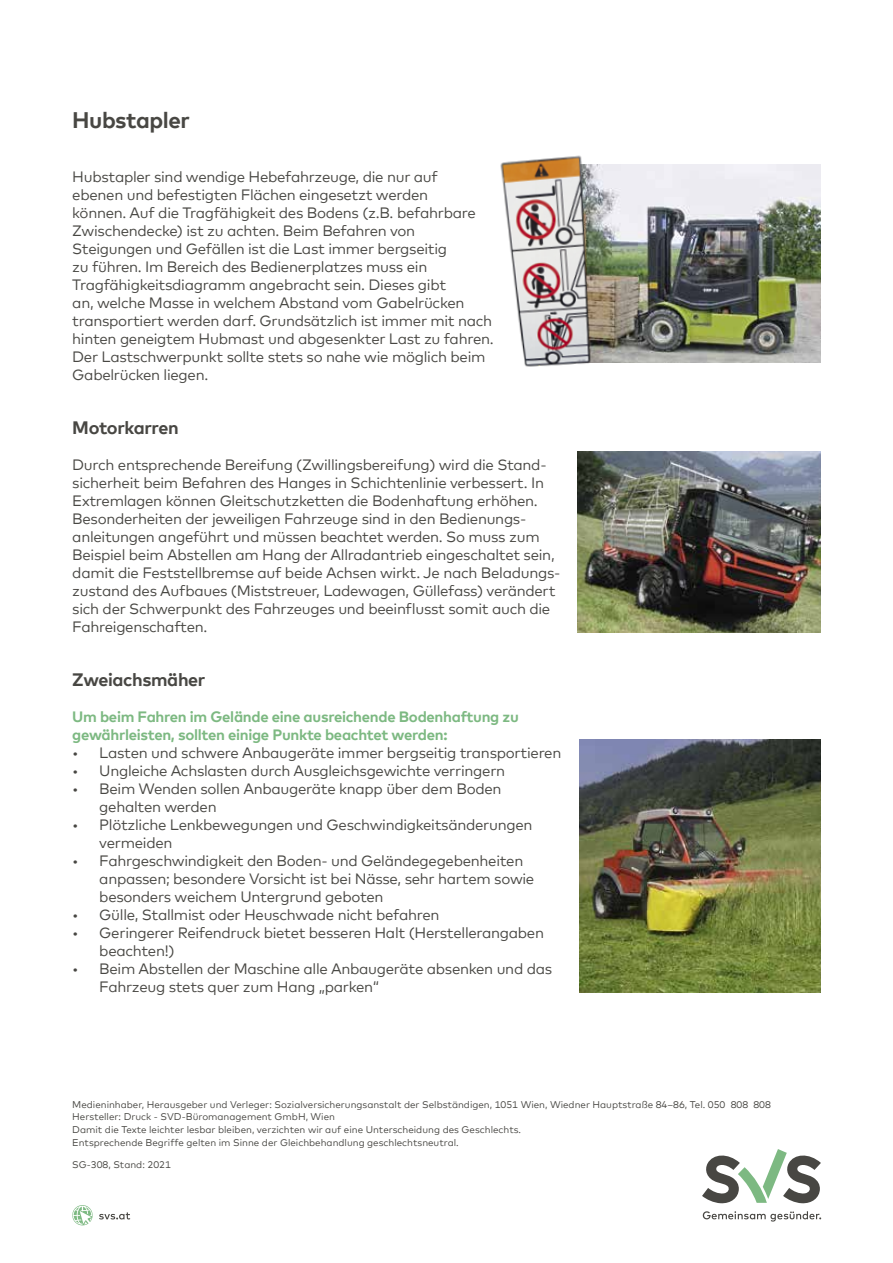
<style>
.page{position:relative;width:893px;height:1263px;background:#fff}
.page>*{position:absolute;margin:0;border:0;box-sizing:border-box;transform-origin:0 0}
.t1{font:700 22.5px "Mark Offc Pro";letter-spacing:-.02em;color:#484743}
.t2{font:700 18px "Mark Offc Pro";letter-spacing:-.02em;color:#484743}
.t3{font:15px/18px "Mark Offc Pro";letter-spacing:-.02em;color:#484743}
.t4{font:700 15px/18px "Mark Offc Pro";letter-spacing:-.02em;color:#7db982}
.t5{font:9.75px/12.8px "Mark Offc Pro";color:#484743}
</style>
<div class="page">
<svg style="left:702px;top:1149px;width:119px;height:55px"></svg>
<svg style="left:703px;top:1211px;width:118px;height:10px"></svg>
<svg style="left:72px;top:1205px;width:21px;height:20px"></svg>
<svg style="left:99px;top:1212px;width:31px;height:7px"></svg>
<img style="left:609px;top:164px;width:212px;height:198px">
<img style="left:500px;top:155px;width:109px;height:212px">
<img style="left:578px;top:452px;width:243px;height:180px">
<img style="left:580px;top:739px;width:241px;height:253px">
<h1 class="t1" style="left:72px;top:103px;width:119px">Hubstapler</h1>
<p class="t3" style="left:72px;top:167px;width:423px">Hubstapler sind wendige Hebefahrzeuge, die nur auf<br>ebenen und befestigten Flächen eingesetzt werden<br>können. Auf die Tragfähigkeit des Bodens (z.B. befahrbare Zwischendecke) ist zu achten. Beim Befahren von Steigungen und Gefällen ist die Last immer bergseitig<br>zu führen. Im Bereich des Bedienerplatzes muss ein Tragfähigkeitsdiagramm angebracht sein. Dieses gibt<br>an, welche Masse in welchem Abstand vom Gabelrücken transportiert werden darf. Grundsätzlich ist immer mit nach hinten geneigtem Hubmast und abgesenkter Last zu fahren.<br>Der Lastschwerpunkt sollte stets so nahe wie möglich beim Gabelrücken liegen.</p>
<p class="t2" style="left:72px;top:414px;width:108px">Motorkarren</p>
<p class="t3" style="left:72px;top:455px;width:490px">Durch entsprechende Bereifung (Zwillingsbereifung) wird die Stand&shy;sicherheit beim Befahren des Hanges in Schichtenlinie verbessert. In Extremlagen können Gleitschutzketten die Bodenhaftung erhöhen.<br>Besonderheiten der jeweiligen Fahrzeuge sind in den Bedienungs&shy;anleitungen angeführt und müssen beachtet werden. So muss zum Beispiel beim Abstellen am Hang der Allradantrieb eingeschaltet sein, damit die Feststellbremse auf beide Achsen wirkt. Je nach Beladungs&shy;zustand des Aufbaues (Miststreuer, Ladewagen, Güllefass) verändert sich der Schwerpunkt des Fahrzeuges und beeinflusst somit auch die Fahreigenschaften.</p>
<p class="t2" style="left:72px;top:666px;width:135px">Zweiachsmäher</p>
<p class="t4" style="left:72px;top:707px;width:448px">Um beim Fahren im Gelände eine ausreichende Bodenhaftung zu gewährleisten, sollten einige Punkte beachtet werden:</p>
<p class="t3" style="left:72px;top:743px;width:491px">• Lasten und schwere Anbaugeräte immer bergseitig transportieren</p>
<p class="t3" style="left:72px;top:761px;width:434px">• Ungleiche Achslasten durch Ausgleichsgewichte verringern</p>
<p class="t3" style="left:99px;top:779px;width:404px;text-indent:-27px">• Beim Wenden sollen Anbaugeräte knapp über dem Boden gehalten werden</p>
<p class="t3" style="left:99px;top:815px;width:435px;text-indent:-27px">• Plötzliche Lenkbewegungen und Geschwindigkeitsänderungen vermeiden</p>
<p class="t3" style="left:99px;top:851px;width:437px;text-indent:-27px">• Fahrgeschwindigkeit den Boden- und Geländegegebenheiten anpassen; besondere Vorsicht ist bei Nässe, sehr hartem sowie besonders weichem Untergrund geboten</p>
<p class="t3" style="left:72px;top:905px;width:369px">• Gülle, Stallmist oder Heuschwade nicht befahren</p>
<p class="t3" style="left:99px;top:923px;width:446px;text-indent:-27px">• Geringerer Reifendruck bietet besseren Halt (Herstellerangaben beachten!)</p>
<p class="t3" style="left:99px;top:959px;width:454px;text-indent:-27px">• Beim Abstellen der Maschine alle Anbaugeräte absenken und das<br>Fahrzeug stets quer zum Hang „parken“</p>
<p class="t5" style="left:72px;top:1097px;width:700px">Medieninhaber, Herausgeber und Verleger: Sozialversicherungsanstalt der Selbständigen, 1051 Wien, Wiedner Hauptstraße 84–86, Tel. 050 808 808<br>Hersteller: Druck - SVD-Büromanagement GmbH, Wien<br>Damit die Texte leichter lesbar bleiben, verzichten wir auf eine Unterscheidung des Geschlechts.<br>Entsprechende Begriffe gelten im Sinne der Gleichbehandlung geschlechtsneutral.</p>
<p class="t5" style="left:72px;top:1157px;width:100px">SG-308, Stand: 2021</p>
</div>
